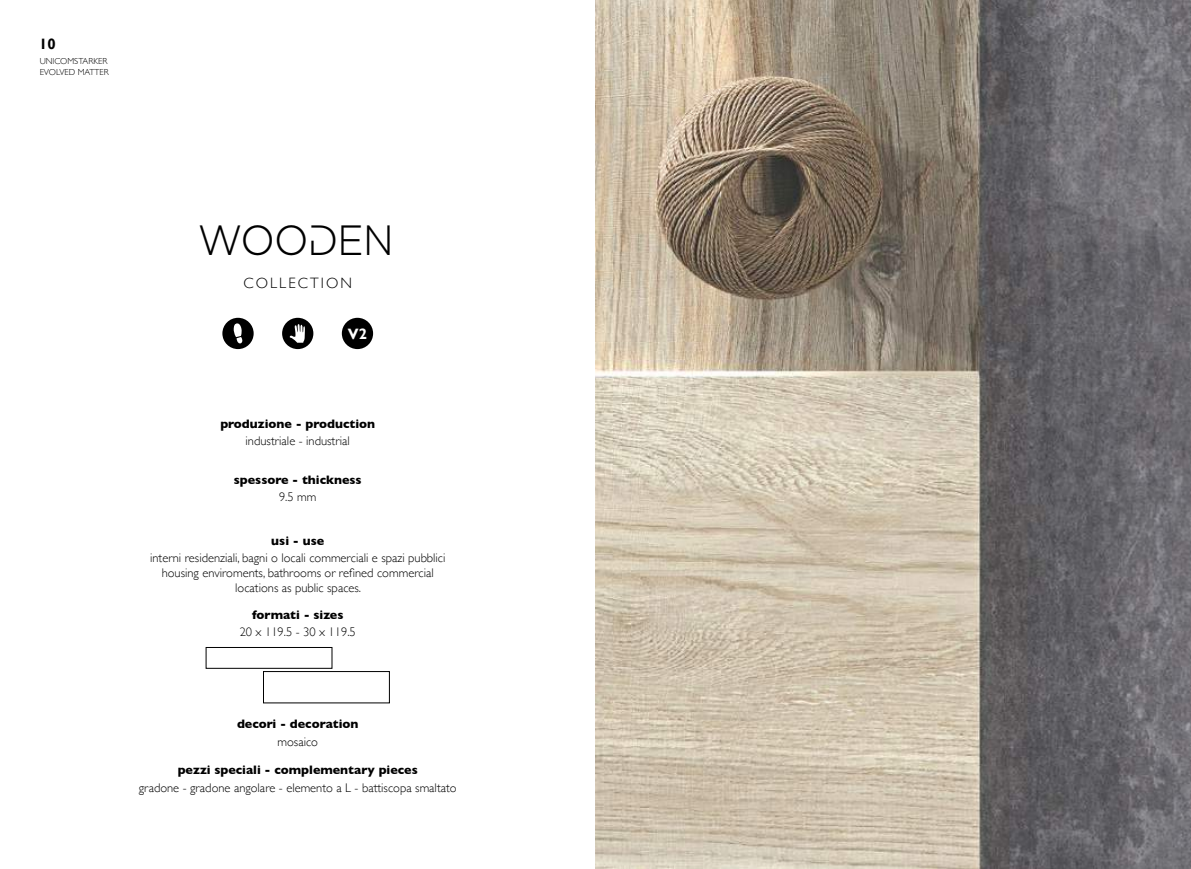
<style>
.page{position:relative;width:1191px;height:869px;background:#fff}
.page>*{position:absolute;margin:0;border:0;box-sizing:border-box;transform-origin:0 0}
.t1{font:300 42.25px "MADE Evolve Sans";color:#000}
.t2{font:300 15px "Gill Sans";letter-spacing:.14em;color:#000}
.t3{font:700 15px "Gill Sans";color:#000}
.t4{font:700 15px "Gill Sans";color:#fff}
.t5{font:300 12.5px/15px "Gill Sans";color:#000;text-align:center}
.t6{font:700 12.5px "Gill Sans";color:#000}
.t7{font:300 8.75px/10.5px "Gill Sans";color:#000}
.s1{font-family:"MADE Evolve Sans EVO"}
</style>
<div class="page">
<img style="left:595px;top:0;width:596px;height:868px">
<div style="left:222px;top:317px;width:32px;height:32px;background:#000;border-radius:50%"></div>
<svg style="left:233px;top:323px;width:10px;height:21px"></svg>
<div style="left:282px;top:317px;width:31px;height:32px;background:#000;border-radius:50%"></div>
<svg style="left:289px;top:324px;width:16px;height:18px"></svg>
<div style="left:342px;top:317px;width:31px;height:32px;background:#000;border-radius:50%"></div>
<div style="left:206px;top:647px;width:126px;height:21px;border:1px solid #000"></div>
<div style="left:263px;top:671px;width:127px;height:31px;border:1px solid #000"></div>
<p class="t3" style="left:39px;top:35px;width:18px">10</p>
<p class="t7" style="left:40px;top:56px;width:71px">UNICOMSTARKER<br>EVOLVED MATTER</p>
<h1 class="t1" style="left:199px;top:214px;width:195px">WOO<span class="s1">D</span>EN</h1>
<p class="t2" style="left:243px;top:271px;width:110px">COLLECTION</p>
<p class="t4" style="left:348px;top:324px;width:21px">V2</p>
<p class="t6" style="left:220px;top:413px;width:156px">produzione - production</p>
<p class="t5" style="left:246px;top:433px;width:106px">industriale - industrial</p>
<p class="t6" style="left:234px;top:469px;width:129px">spessore - thickness</p>
<p class="t5" style="left:279px;top:489px;width:39px">9.5 mm</p>
<p class="t6" style="left:271px;top:530px;width:54px">usi - use</p>
<p class="t5" style="left:150px;top:549px;width:297px">interni residenziali, bagni o locali commerciali e spazi pubblici housing enviroments, bathrooms or refined commercial locations as public spaces.</p>
<p class="t6" style="left:252px;top:604px;width:93px">formati - sizes</p>
<p class="t5" style="left:240px;top:623px;width:118px">20 x 119.5 - 30 x 119.5</p>
<p class="t6" style="left:237px;top:713px;width:123px">decori - decoration</p>
<p class="t6" style="left:178px;top:759px;width:242px">pezzi speciali - complementary pieces</p>
<p class="t5" style="left:277px;top:733px;width:42px">mosaico</p>
<p class="t5" style="left:139px;top:779px;width:319px">gradone - gradone angolare - elemento a L - battiscopa smaltato</p>
</div>
